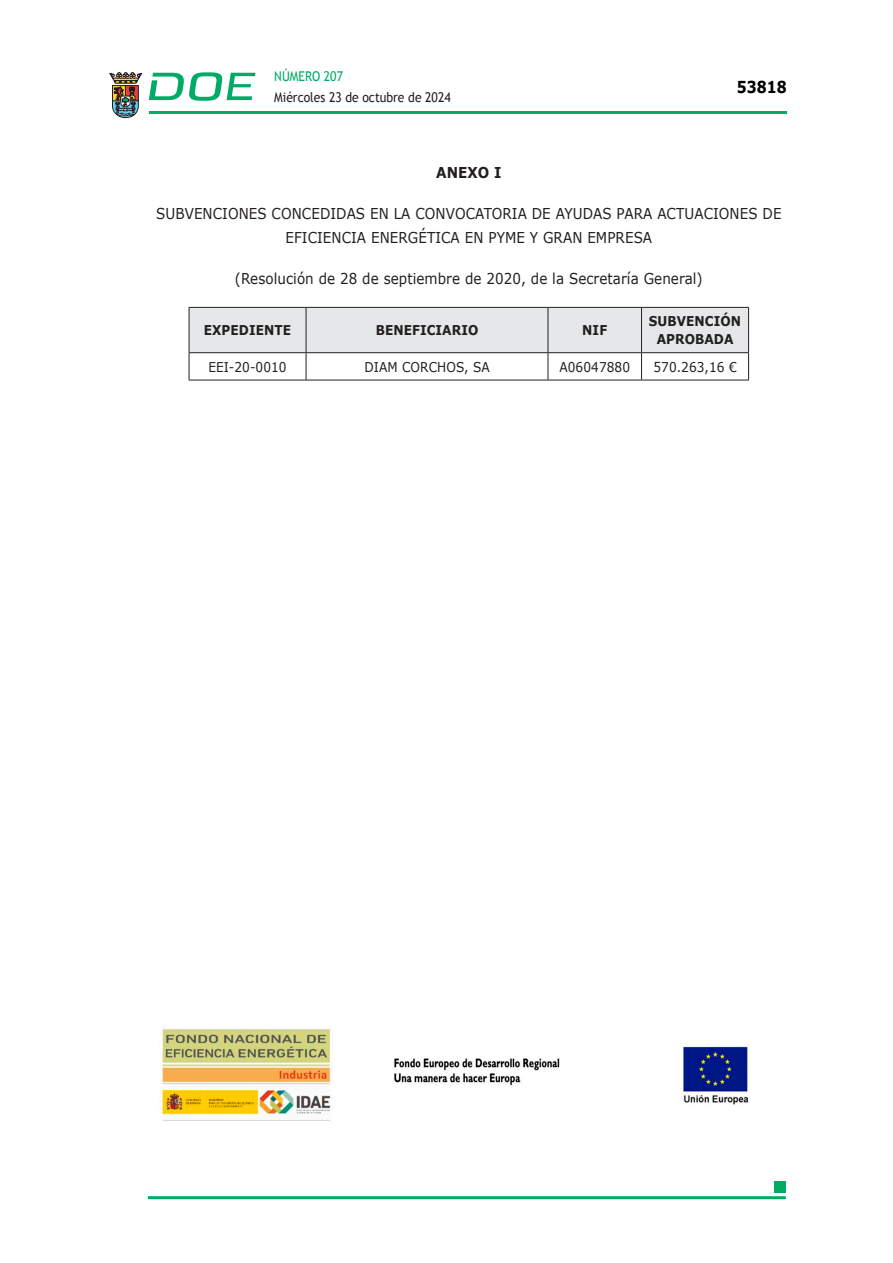
<style>
.page{position:relative;width:893px;height:1263px;background:#fff}
.page>*{position:absolute;margin:0;border:0;box-sizing:border-box;transform-origin:0 0}
.t1{font:700 16.5px "Verdana";color:#000;scale:.85 1}
.CUERPO_DE_TEXTO{font:15px/24px "Verdana";letter-spacing:.005em;color:#231f20;text-align:center;scale:.9 1}
.CUERPO_DE_TEXTO-2{font:700 15px "Verdana";letter-spacing:.005em;color:#231f20;scale:.9 1}
.CUERPO_DE_TEXTO-3{font:13.5px "Verdana";letter-spacing:.005em;color:#231f20;scale:.9 1}
.TABLATITULO{font:700 13.5px/18px "Verdana";letter-spacing:.005em;color:#231f20;text-align:center;scale:.9 1}
.t2{font:13.5px "Trebuchet MS";color:#231f20;scale:.9 1}
.t3{font:13.5px "Trebuchet MS";color:#00ab67;scale:.9 1}
</style>
<div class="page">
<hr style="left:149px;top:111px;width:638px;height:3px;background:#00ab66">
<svg style="left:109px;top:72px;width:33px;height:46px"></svg>
<svg style="left:149px;top:72px;width:106px;height:29px"></svg>
<hr style="left:148px;top:1196px;width:638px;height:3px;background:#00ab66">
<div style="left:775px;top:1181px;width:11px;height:11px;background:#00ab66"></div>
<hr style="left:189px;top:380px;width:117px;height:1px;background:#231f20">
<hr style="left:306px;top:380px;width:242px;height:1px;background:#231f20">
<hr style="left:548px;top:380px;width:93px;height:1px;background:#231f20">
<hr style="left:641px;top:380px;width:108px;height:1px;background:#231f20">
<svg style="left:189px;top:307px;width:560px;height:73px"></svg>
<img style="left:160px;top:1026px;width:589px;height:95px">
<p class="t3" style="left:274px;top:68px;width:78px">NÚMERO 207</p>
<p class="t2" style="left:274px;top:89px;width:198px">Miércoles 23 de octubre de 2024</p>
<p class="t1" style="left:737px;top:76px;width:60px">53818</p>
<p class="CUERPO_DE_TEXTO-2" style="left:436px;top:163px;width:74px">ANEXO I</p>
<p class="CUERPO_DE_TEXTO" style="left:156px;top:202px;width:696px">SUBVENCIONES CONCEDIDAS EN LA CONVOCATORIA DE AYUDAS PARA ACTUACIONES DE<br>EFICIENCIA ENERGÉTICA EN PYME Y GRAN EMPRESA</p>
<p class="CUERPO_DE_TEXTO" style="left:235px;top:267px;width:521px">(Resolución de 28 de septiembre de 2020, de la Secretaría General)</p>
<p class="TABLATITULO" style="left:204px;top:321px;width:98px">EXPEDIENTE</p>
<p class="TABLATITULO" style="left:376px;top:321px;width:116px">BENEFICIARIO</p>
<p class="TABLATITULO" style="left:582px;top:321px;width:29px">NIF</p>
<p class="TABLATITULO" style="left:649px;top:312px;width:104px">SUBVENCIÓN<br>APROBADA</p>
<p class="CUERPO_DE_TEXTO-3" style="left:208px;top:358px;width:88px">EEI-20-0010</p>
<p class="CUERPO_DE_TEXTO-3" style="left:364px;top:358px;width:141px">DIAM CORCHOS, SA</p>
<p class="CUERPO_DE_TEXTO-3" style="left:559px;top:358px;width:80px">A06047880</p>
<p class="CUERPO_DE_TEXTO-3" style="left:653px;top:358px;width:94px">570.263,16 €</p>
</div>
